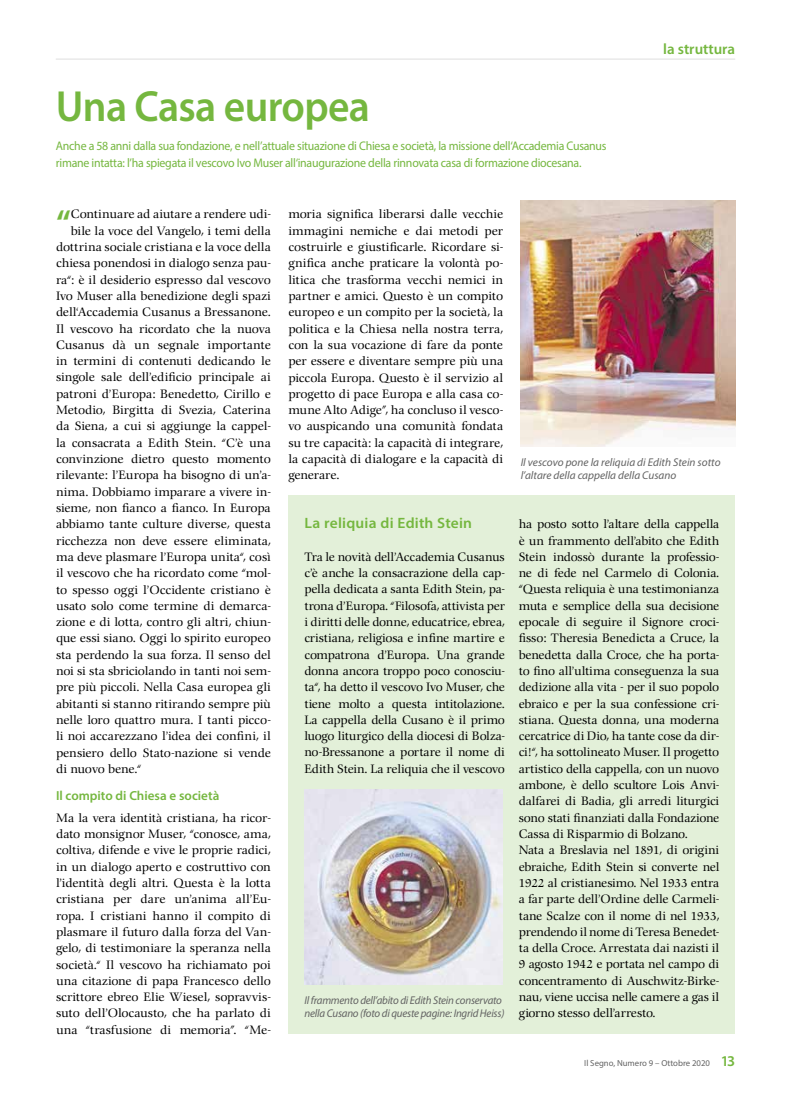
<style>
.page{position:relative;width:791px;height:1106px;background:#fff}
.page>*{position:absolute;margin:0;border:0;box-sizing:border-box;transform-origin:0 0}
.t1{font:600 43.75px "Myriad Pro";letter-spacing:-.015em;color:#75b73f;scale:.95 1}
.t2{font:600 36px "Myriad Pro";color:#75b73f}
.t3{font:600 15px "Myriad Pro";letter-spacing:.01em;color:#75b73f}
.t4{font:600 13.12px "Myriad Pro";color:#75b73f}
.t5{font:12.5px/16.2px "Myriad Pro";letter-spacing:-.02em;color:#75b73f;scale:.95 1}
.t6{font:11.88px/16.2px "Comenius Antiqua";letter-spacing:.005em;color:#000;text-align:justify}
.t7{font:11.88px "Comenius Antiqua";letter-spacing:.025em;color:#000}
.t8{font:italic 11.25px/13.8px "Myriad Pro";letter-spacing:-.02em;color:#636363}
.t9{font:italic 11.25px/13.8px "Myriad Pro";color:#636363}
.t10{font:8.75px "Myriad Pro";color:#636363}
.s1{font-weight:600;font-size:15px;color:#75b73f}
</style>
<div class="page">
<hr style="left:56px;top:59px;width:678px;height:1px;background:#ebebeb">
<div style="left:288px;top:495px;width:446px;height:538px;background:#e3f0d9"></div>
<img style="left:520px;top:201px;width:215px;height:245px">
<img style="left:304px;top:789px;width:198px;height:195px">
<h1 class="t1" style="left:56px;top:78px;width:332px">Una Casa europea</h1>
<p class="t5" style="left:56px;top:138px;width:581px">Anche a 58 anni dalla sua fondazione, e nell’attuale situazione di Chiesa e società, la missione dell‘Accademia Cusanus rimane intatta: l’ha spiegata il vescovo Ivo Muser all‘inaugurazione della rinnovata casa di formazione diocesana.</p>
<p class="t3" style="left:662px;top:39px;width:73px">la struttura</p>
<h2 class="t2" style="left:56px;top:200px;width:16px">“</h2>
<p class="t6" style="left:71px;top:206px;width:201px">Continuare ad aiutare a rendere udi-</p>
<p class="t6" style="left:71px;top:223px;width:201px">bile la voce del Vangelo, i temi della</p>
<p class="t6" style="left:56px;top:239px;width:216px">dottrina sociale cristiana e la voce della</p>
<p class="t6" style="left:56px;top:255px;width:216px">chiesa ponendosi in dialogo senza pau-</p>
<p class="t6" style="left:56px;top:271px;width:216px">ra“: è il desiderio espresso dal vescovo</p>
<p class="t6" style="left:56px;top:288px;width:216px">Ivo Muser alla benedizione degli spazi</p>
<p class="t6" style="left:56px;top:304px;width:216px">dell‘Accademia Cusanus a Bressanone.</p>
<p class="t6" style="left:56px;top:320px;width:216px">Il vescovo ha ricordato che la nuova</p>
<p class="t6" style="left:56px;top:337px;width:216px">Cusanus dà un segnale importante</p>
<p class="t6" style="left:56px;top:353px;width:216px">in termini di contenuti dedicando le</p>
<p class="t6" style="left:56px;top:369px;width:216px">singole sale dell’edificio principale ai</p>
<p class="t6" style="left:56px;top:386px;width:216px">patroni d’Europa: Benedetto, Cirillo e</p>
<p class="t6" style="left:56px;top:402px;width:216px">Metodio, Birgitta di Svezia, Caterina</p>
<p class="t6" style="left:56px;top:418px;width:216px">da Siena, a cui si aggiunge la cappel-</p>
<p class="t6" style="left:56px;top:435px;width:216px">la consacrata a Edith Stein. “C’è una</p>
<p class="t6" style="left:56px;top:451px;width:216px">convinzione dietro questo momento</p>
<p class="t6" style="left:56px;top:467px;width:216px">rilevante: l’Europa ha bisogno di un’a-</p>
<p class="t6" style="left:56px;top:483px;width:216px">nima. Dobbiamo imparare a vivere in-</p>
<p class="t6" style="left:56px;top:500px;width:216px">sieme, non fianco a fianco. In Europa</p>
<p class="t6" style="left:56px;top:516px;width:216px">abbiamo tante culture diverse, questa</p>
<p class="t6" style="left:56px;top:532px;width:216px">ricchezza non deve essere eliminata,</p>
<p class="t6" style="left:56px;top:549px;width:216px">ma deve plasmare l’Europa unita“, così</p>
<p class="t6" style="left:56px;top:565px;width:216px">il vescovo che ha ricordato come “mol-</p>
<p class="t6" style="left:56px;top:581px;width:216px">to spesso oggi l’Occidente cristiano è</p>
<p class="t6" style="left:56px;top:598px;width:216px">usato solo come termine di demarca-</p>
<p class="t6" style="left:56px;top:614px;width:216px">zione e di lotta, contro gli altri, chiun-</p>
<p class="t6" style="left:56px;top:630px;width:216px">que essi siano. Oggi lo spirito europeo</p>
<p class="t6" style="left:56px;top:646px;width:216px">sta perdendo la sua forza. Il senso del</p>
<p class="t6" style="left:56px;top:663px;width:216px">noi si sta sbriciolando in tanti noi sem-</p>
<p class="t6" style="left:56px;top:679px;width:216px">pre più piccoli. Nella Casa europea gli</p>
<p class="t6" style="left:56px;top:695px;width:216px">abitanti si stanno ritirando sempre più</p>
<p class="t6" style="left:56px;top:712px;width:216px">nelle loro quattro mura. I tanti picco-</p>
<p class="t7" style="left:56px;top:729px;width:216px">li noi accarezzano l’idea dei confini, il</p>
<p class="t6" style="left:56px;top:744px;width:216px">pensiero dello Stato-nazione si vende</p>
<p class="t6" style="left:56px;top:761px;width:87px">di nuovo bene.“</p>
<p class="t4" style="left:56px;top:787px;width:165px">Il compito di Chiesa e società</p>
<p class="t6" style="left:56px;top:809px;width:216px">Ma la vera identità cristiana, ha ricor&shy;dato monsignor Muser, “conosce, ama, coltiva, difende e vive le proprie radici, in un dialogo aperto e costruttivo con l’identità degli altri. Questa è la lotta cristiana per dare un’anima all’Eu&shy;ropa. I cristiani hanno il compito di plasmare il futuro dalla forza del Van&shy;gelo, di testimoniare la speranza nella società.“ Il vescovo ha richiamato poi una citazione di papa Francesco dello scrittore ebreo Elie Wiesel, sopravvis&shy;suto dell’Olocausto, che ha parlato di una “trasfusione di memoria”. “Me-</p>
<p class="t6" style="left:288px;top:206px;width:216px">moria significa liberarsi dalle vecchie immagini nemiche e dai metodi per costruirle e giustificarle. Ricordare si&shy;gnifica anche praticare la volontà po&shy;litica che trasforma vecchi nemici in partner e amici. Questo è un compito europeo e un compito per la società, la politica e la Chiesa nella nostra terra, con la sua vocazione di fare da ponte per essere e diventare sempre più una piccola Europa. Questo è il servizio al progetto di pace Europa e alla casa co&shy;mune Alto Adige”, ha concluso il vesco&shy;vo auspicando una comunità fondata su tre capacità: la capacità di integrare, la capacità di dialogare e la capacità di generare.</p>
<p class="t9" style="left:520px;top:454px;width:201px">Il vescovo pone la reliquia di Edith Stein sotto l’altare della cappella della Cusano</p>
<p class="t3" style="left:304px;top:513px;width:169px">La reliquia di Edith Stein</p>
<p class="t6" style="left:304px;top:549px;width:202px">Tra le novità dell’Accademia Cusanus c’è anche la consacrazione della cap&shy;pella dedicata a santa Edith Stein, pa&shy;trona d’Europa. “Filosofa, attivista per i diritti delle donne, educatrice, ebrea, cristiana, religiosa e infine martire e compatrona d’Europa. Una grande donna ancora troppo poco conosciu&shy;ta“, ha detto il vescovo Ivo Muser, che tiene molto a questa intitolazione.<br>La cappella della Cusano è il primo luogo liturgico della diocesi di Bolza&shy;no-Bressanone a portare il nome di Edith Stein. La reliquia che il vescovo</p>
<p class="t8" style="left:304px;top:992px;width:201px">Il frammento dell’abito di Edith Stein conservato nella Cusano (foto di queste pagine: Ingrid Heiss)</p>
<p class="t6" style="left:518px;top:516px;width:202px;text-align:left">ha posto sotto l’altare della cappella è un frammento dell’abito che Edith Stein indossò durante la professio&shy;ne di fede nel Carmelo di Colonia. “Questa reliquia è una testimonianza muta e semplice della sua decisione epocale di seguire il Signore croci&shy;fisso: Theresia Benedicta a Cruce, la benedetta dalla Croce, che ha porta&shy;to fino all’ultima conseguenza la sua dedizione alla vita - per il suo popolo ebraico e per la sua confessione cri&shy;stiana. Questa donna, una moderna cercatrice di Dio, ha tante cose da dir&shy;ci!“, ha sottolineato Muser. Il progetto artistico della cappella, con un nuovo ambone, è dello scultore Lois Anvi&shy;dalfarei di Badia, gli arredi liturgici sono stati finanziati dalla Fondazione Cassa di Risparmio di Bolzano.<br>Nata a Breslavia nel 1891, di origini ebraiche, Edith Stein si converte nel 1922 al cristianesimo. Nel 1933 entra a far parte dell’Ordine delle Carmeli&shy;tane Scalze con il nome di nel 1933, prendendo il nome di Teresa Benedet&shy;ta della Croce. Arrestata dai nazisti il 9 agosto 1942 e portata nel campo di concentramento di Auschwitz-Birke&shy;nau, viene uccisa nelle camere a gas il giorno stesso dell’arresto.</p>
<p class="t10" style="left:584px;top:1057px;width:152px">Il Segno, Numero 9 – Ottobre 2020 <span class="s1">13</span></p>
</div>
